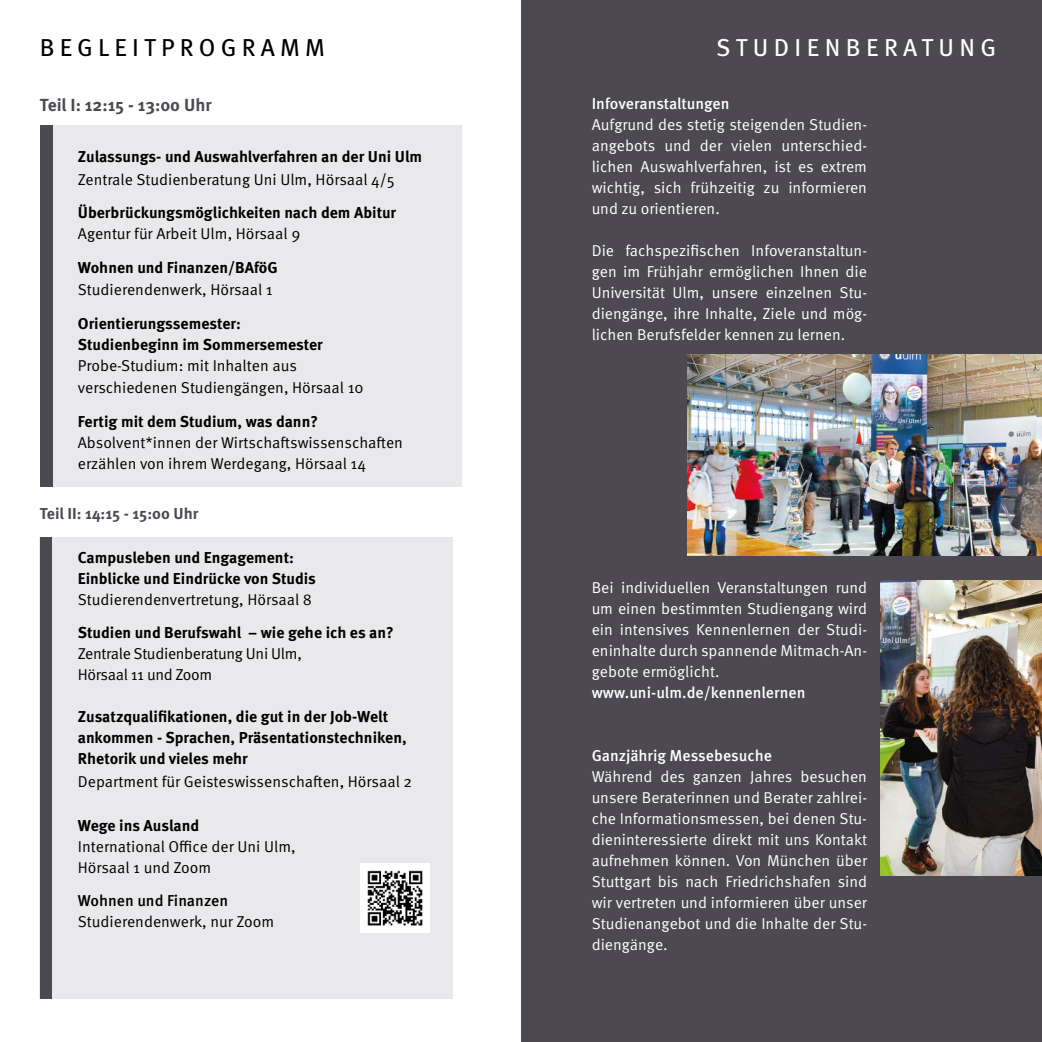
<style>
.page{position:relative;width:1042px;height:1042px;background:#fff}
.page>*{position:absolute;margin:0;border:0;box-sizing:border-box;transform-origin:0 0}
.t1{font:24.5px "Meta OT";letter-spacing:.21em;color:#000}
.t2{font:24.5px "Meta OT";letter-spacing:.22em;color:#fff}
.t3{font:700 17.5px "Meta OT";color:#4c4a50}
.t4{font:15.75px/21px "Meta OT Norm";color:#fff;text-align:justify}
.t5{font:700 15.75px/21px "Meta OT";color:#000}
.t6{font:15.75px/21px "Meta OT Norm";color:#000}
.t7{font:500 15.75px "Meta OT";color:#fff}
.t8{font:15.75px/21px "Meta OT Norm";letter-spacing:-.02em;color:#000}
.t9{font:700 15.75px "Meta OT";color:#4c4a50}
.t10{font:500 15.75px "Meta OT";color:#000}
</style>
<div class="page">
<div style="left:40px;top:125px;width:421px;height:362px;background:#e9e8ea"></div>
<div style="left:40px;top:537px;width:413px;height:462px;background:#e9e8ea"></div>
<div style="left:40px;top:125px;width:13px;height:362px;background:#4c4a50"></div>
<div style="left:40px;top:537px;width:11px;height:462px;background:#4c4a50"></div>
<div style="left:521px;top:0;width:521px;height:1042px;background:#4c4a50"></div>
<img style="left:687px;top:354px;width:355px;height:201px">
<img style="left:881px;top:580px;width:161px;height:296px">
<img style="left:360px;top:863px;width:69px;height:70px">
<h1 class="t1" style="left:40px;top:32px;width:287px">BEGLEITPROGRAMM</h1>
<h1 class="t2" style="left:716px;top:33px;width:282px">STUDIENBERATUNG</h1>
<p class="t3" style="left:40px;top:94px;width:174px">Teil I: 12:15 - 13:00 Uhr</p>
<p class="t5" style="left:78px;top:147px;width:346px">Zulassungs- und Auswahlverfahren an der Uni Ulm</p>
<p class="t6" style="left:78px;top:169px;width:318px">Zentrale Studienberatung Uni Ulm, Hörsaal 4/5</p>
<p class="t5" style="left:78px;top:202px;width:320px">Überbrückungsmöglichkeiten nach dem Abitur</p>
<p class="t6" style="left:78px;top:224px;width:224px">Agentur für Arbeit Ulm, Hörsaal 9</p>
<p class="t5" style="left:78px;top:257px;width:201px">Wohnen und Finanzen/BAföG</p>
<p class="t6" style="left:78px;top:280px;width:196px">Studierendenwerk, Hörsaal 1</p>
<p class="t5" style="left:78px;top:313px;width:246px">Orientierungssemester:<br>Studienbeginn im Sommersemester</p>
<p class="t6" style="left:78px;top:354px;width:287px;line-height:22.8px">Probe-Studium: mit Inhalten aus verschiedenen Studiengängen, Hörsaal 10</p>
<p class="t5" style="left:78px;top:411px;width:242px">Fertig mit dem Studium, was dann?</p>
<p class="t6" style="left:78px;top:432px;width:327px">Absolvent*innen der Wirtschaftswissenschaften erzählen von ihrem Werdegang, Hörsaal 14</p>
<p class="t9" style="left:40px;top:503px;width:160px">Teil II: 14:15 - 15:00 Uhr</p>
<p class="t5" style="left:78px;top:547px;width:240px">Campusleben und Engagement:<br>Einblicke und Eindrücke von Studis</p>
<p class="t6" style="left:78px;top:589px;width:236px">Studierendenvertretung, Hörsaal 8</p>
<p class="t5" style="left:78px;top:622px;width:317px">Studien und Berufswahl – wie gehe ich es an?</p>
<p class="t8" style="left:78px;top:643px;width:226px">Zentrale Studienberatung Uni Ulm,<br>Hörsaal 11 und Zoom</p>
<p class="t5" style="left:78px;top:706px;width:330px">Zusatzqualifikationen, die gut in der Job-Welt ankommen - Sprachen, Präsentationstechniken,<br>Rhetorik und vieles mehr</p>
<p class="t6" style="left:78px;top:771px;width:336px">Department für Geisteswissenschaften, Hörsaal 2</p>
<p class="t5" style="left:78px;top:815px;width:123px">Wege ins Ausland</p>
<p class="t6" style="left:78px;top:836px;width:219px">International Office der Uni Ulm,<br>Hörsaal 1 und Zoom</p>
<p class="t10" style="left:78px;top:891px;width:152px">Wohnen und Finanzen</p>
<p class="t6" style="left:78px;top:911px;width:198px">Studierendenwerk, nur Zoom</p>
<p class="t7" style="left:592px;top:94px;width:139px">Infoveranstaltungen</p>
<p class="t4" style="left:592px;top:115px;width:277px">Aufgrund des stetig steigenden Studien&shy;angebots und der vielen unterschied&shy;lichen Auswahlverfahren, ist es extrem wichtig, sich frühzeitig zu informieren und zu orientieren.</p>
<p class="t4" style="left:592px;top:241px;width:277px">Die fachspezifischen Infoveranstaltun&shy;gen im Frühjahr ermöglichen Ihnen die Universität Ulm, unsere einzelnen Stu&shy;diengänge, ihre Inhalte, Ziele und mög&shy;lichen Berufsfelder kennen zu lernen.</p>
<p class="t4" style="left:592px;top:577px;width:277px">Bei individuellen Veranstaltungen rund um einen bestimmten Studiengang wird ein intensives Kennenlernen der Studi&shy;eninhalte durch spannende Mitmach-An&shy;gebote ermöglicht.</p>
<p class="t7" style="left:592px;top:682px;width:215px">www.uni-ulm.de/kennenlernen</p>
<p class="t7" style="left:592px;top:745px;width:182px">Ganzjährig Messebesuche</p>
<p class="t4" style="left:592px;top:766px;width:277px">Während des ganzen Jahres besuchen unsere Beraterinnen und Berater zahlrei&shy;che Informationsmessen, bei denen Stu&shy;dieninteressierte direkt mit uns Kontakt aufnehmen können. Von München über Stuttgart bis nach Friedrichshafen sind wir vertreten und informieren über unser Studienangebot und die Inhalte der Stu&shy;diengänge.</p>
</div>
